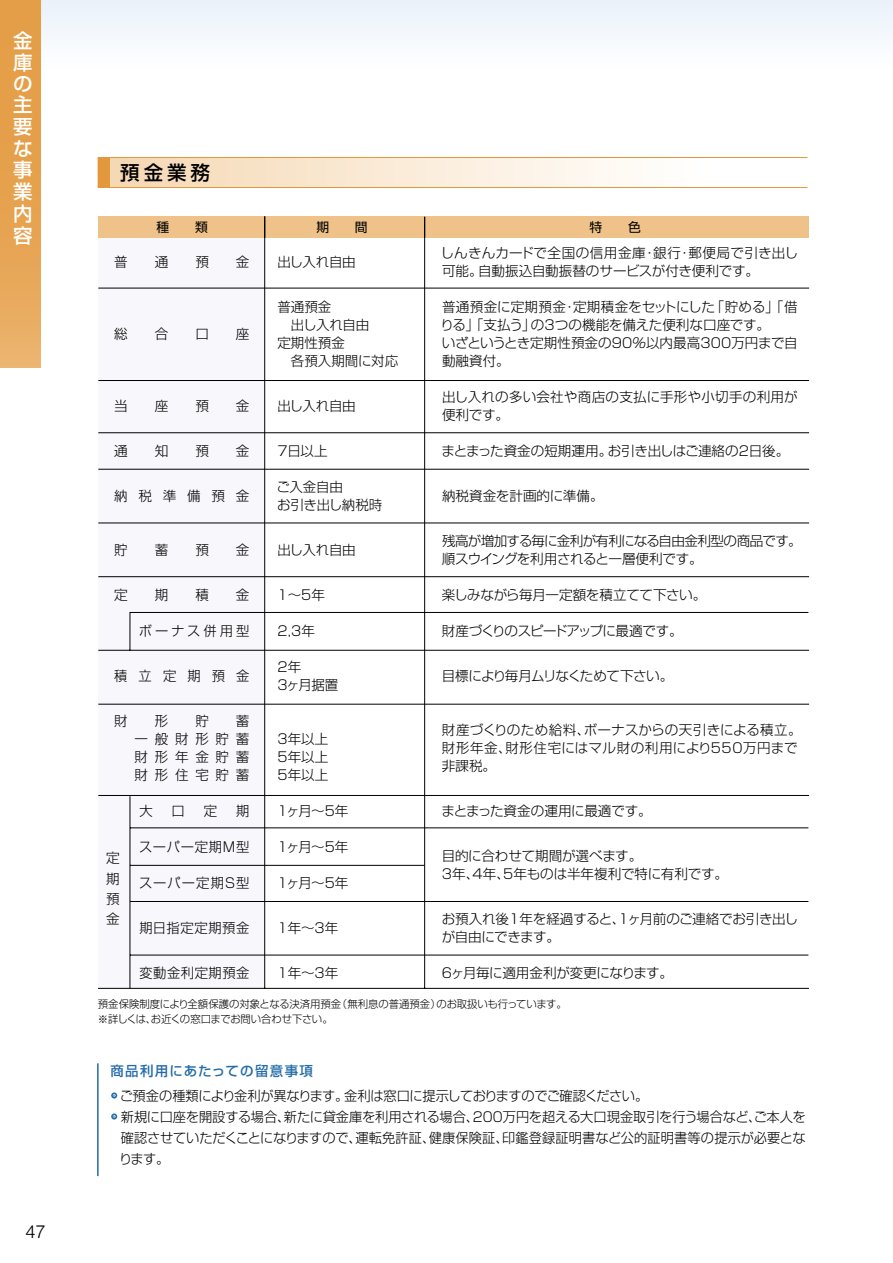
<style>
.page{position:relative;width:893px;height:1263px;background:#fff}
.page>*{position:absolute;margin:0;border:0;box-sizing:border-box;transform-origin:0 0}
.t1{font:500 19.5px/21.6px "Shin Go";color:#fff;text-align:justify}
.t2{font:500 19.5px "Shin Go";color:#000}
.t3{font:300 18px "Helvetica";color:#000}
.t4{font:300 13.5px/18px "Shin Go";letter-spacing:-.005em;color:#000}
.t5{font:300 13.5px "Shin Go";letter-spacing:-.03em;color:#000}
.t6{font:300 13.5px/18px "Shin Go";letter-spacing:.025em;color:#000}
.t7{font:300 13.5px/18px "Shin Go";letter-spacing:-.045em;color:#000}
.t8{font:300 13.5px/18px "Shin Go";letter-spacing:-.025em;color:#000}
.t9{font:300 13.5px/18px "Shin Go";letter-spacing:.02em;color:#000}
.t10{font:300 13.5px "Shin Go";letter-spacing:-.055em;color:#000}
.t11{font:300 13.5px "Shin Go";letter-spacing:-.05em;color:#000}
.t12{font:500 13.5px "Shin Go";letter-spacing:.1em;color:#236ca9}
.t13{font:300 13.5px "Shin Go";letter-spacing:.05em;color:#000}
.t14{font:300 13.5px "Shin Go";letter-spacing:.08em;color:#000}
.t15{font:300 13.5px "Shin Go";letter-spacing:.045em;color:#000}
.t16{font:300 13.5px "Shin Go";letter-spacing:.04em;color:#000}
.t17{font:300 13.5px "Shin Go";letter-spacing:.225em;color:#000}
.t18{font:12.75px "Shin Go";color:#000}
.t19{font:300 10.5px/15px "Shin Go";letter-spacing:-.01em;color:#000}
.s1{color:#236ca9}
</style>
<div class="page">
<div style="left:1px;top:0;width:892px;height:71px;background:#f4f8fd"></div>
<div style="left:0;top:0;width:40px;height:367px;background:linear-gradient(to bottom,#e49a40,#e9ae64)"></div>
<div style="left:98px;top:216px;width:167px;height:772px;background:#f8f8fc"></div>
<div style="left:98px;top:216px;width:711px;height:22px;background:#efc28a"></div>
<hr style="left:264px;top:216px;width:1px;height:772px;background:#000">
<hr style="left:424px;top:217px;width:1px;height:771px;background:#000">
<svg style="left:98px;top:288px;width:711px;height:701px"></svg>
<svg style="left:111px;top:1092px;width:6px;height:6px"></svg>
<svg style="left:111px;top:1113px;width:6px;height:6px"></svg>
<hr style="left:97px;top:1063px;width:2px;height:113px;background:#236ca9">
<div style="left:98px;top:157px;width:709px;height:30px;background:linear-gradient(to right,#f5d9b4,#fff)"></div>
<div style="left:98px;top:157px;width:12px;height:30px;background:#e3983d"></div>
<hr style="left:98px;top:157px;width:709px;height:1px;background:#e3983d">
<hr style="left:98px;top:187px;width:709px;height:1px;background:#e3983d">
<h1 class="t1" style="left:13px;top:29px;width:21px">金庫の主要な事業内容</h1>
<h2 class="t3" style="left:25px;top:1220px;width:22px">47</h2>
<h1 class="t2" style="left:120px;top:160px;width:91px">預金業務</h1>
<p class="t18" style="left:157px;top:219px;width:53px">種　　類</p>
<p class="t18" style="left:317px;top:219px;width:53px">期　　間</p>
<p class="t18" style="left:590px;top:219px;width:53px">特　　色</p>
<p class="t4" style="left:441px;top:243px;width:359px">しんきんカードで全国の信用金庫・銀行・郵便局で引き出し可能。自動振込自動振替のサービスが付き便利です。</p>
<p class="t4" style="left:441px;top:297px;width:359px">普通預金に定期預金・定期積金をセットにした「貯める」「借りる」「支払う」の3つの機能を備えた便利な口座です。<br>いざというとき定期性預金の90％以内最高300万円まで自動融資付。</p>
<p class="t9" style="left:442px;top:387px;width:357px">出し入れの多い会社や商店の支払に手形や小切手の利用が便利です。</p>
<p class="t4" style="left:441px;top:441px;width:349px">まとまった資金の短期運用。お引き出しはご連絡の2日後。</p>
<p class="t4" style="left:442px;top:486px;width:163px">納税資金を計画的に準備。</p>
<p class="t7" style="left:442px;top:531px;width:361px">残高が増加する毎に金利が有利になる自由金利型の商品です。順スウイングを利用されると一層便利です。</p>
<p class="t4" style="left:442px;top:585px;width:266px">楽しみながら毎月一定額を積立てて下さい。</p>
<p class="t10" style="left:442px;top:622px;width:242px">財産づくりのスピードアップに最適です。</p>
<p class="t11" style="left:442px;top:667px;width:233px">目標により毎月ムリなくためて下さい。</p>
<p class="t4" style="left:114px;top:252px;width:15px">普</p>
<p class="t4" style="left:155px;top:252px;width:15px">通</p>
<p class="t4" style="left:195px;top:252px;width:15px">預</p>
<p class="t4" style="left:236px;top:252px;width:15px">金</p>
<p class="t4" style="left:277px;top:252px;width:80px">出し入れ自由</p>
<p class="t4" style="left:277px;top:297px;width:122px">普通預金<br>　出し入れ自由<br>定期性預金<br>　各預入期間に対応</p>
<p class="t4" style="left:277px;top:396px;width:80px">出し入れ自由</p>
<p class="t4" style="left:277px;top:441px;width:52px">7日以上</p>
<p class="t4" style="left:277px;top:477px;width:107px">ご入金自由<br>お引き出し納税時</p>
<p class="t4" style="left:277px;top:540px;width:80px">出し入れ自由</p>
<p class="t4" style="left:277px;top:585px;width:49px">1～5年</p>
<p class="t4" style="left:277px;top:621px;width:39px">2,3年</p>
<p class="t4" style="left:277px;top:657px;width:62px">2年<br>3ヶ月据置</p>
<p class="t4" style="left:114px;top:324px;width:15px">総</p>
<p class="t4" style="left:155px;top:324px;width:15px">合</p>
<p class="t4" style="left:195px;top:324px;width:15px">口</p>
<p class="t4" style="left:236px;top:324px;width:15px">座</p>
<p class="t4" style="left:114px;top:396px;width:15px">当</p>
<p class="t4" style="left:155px;top:396px;width:15px">座</p>
<p class="t4" style="left:195px;top:396px;width:15px">預</p>
<p class="t4" style="left:236px;top:396px;width:15px">金</p>
<p class="t4" style="left:114px;top:441px;width:15px">通</p>
<p class="t4" style="left:155px;top:441px;width:15px">知</p>
<p class="t4" style="left:195px;top:441px;width:15px">預</p>
<p class="t4" style="left:236px;top:441px;width:15px">金</p>
<p class="t4" style="left:114px;top:486px;width:137px">納税準備預金</p>
<p class="t4" style="left:114px;top:540px;width:15px">貯</p>
<p class="t4" style="left:155px;top:540px;width:15px">蓄</p>
<p class="t4" style="left:195px;top:540px;width:15px">預</p>
<p class="t4" style="left:236px;top:540px;width:15px">金</p>
<p class="t4" style="left:114px;top:585px;width:15px">定</p>
<p class="t4" style="left:155px;top:585px;width:15px">期</p>
<p class="t4" style="left:195px;top:585px;width:15px">積</p>
<p class="t4" style="left:236px;top:585px;width:15px">金</p>
<p class="t17" style="left:139px;top:622px;width:112px">ボーナス併用型</p>
<p class="t4" style="left:114px;top:666px;width:137px">積立定期預金</p>
<p class="t4" style="left:114px;top:711px;width:15px">財</p>
<p class="t4" style="left:155px;top:711px;width:15px">形</p>
<p class="t4" style="left:195px;top:711px;width:15px">貯</p>
<p class="t4" style="left:114px;top:711px;width:137px;text-align:justify;text-indent:122px">蓄　一般財形貯蓄　財形年金貯蓄　財形住宅貯蓄</p>
<p class="t4" style="left:139px;top:801px;width:15px">大</p>
<p class="t4" style="left:172px;top:801px;width:15px">口</p>
<p class="t4" style="left:204px;top:801px;width:15px">定</p>
<p class="t4" style="left:236px;top:801px;width:15px">期</p>
<p class="t13" style="left:139px;top:838px;width:112px">スーパー定期M型</p>
<p class="t14" style="left:139px;top:874px;width:112px">スーパー定期S型</p>
<p class="t15" style="left:139px;top:919px;width:112px">期日指定定期預金</p>
<p class="t16" style="left:139px;top:964px;width:112px">変動金利定期預金</p>
<p class="t6" style="left:442px;top:720px;width:361px">財産づくりのため給料、ボーナスからの天引きによる積立。財形年金、財形住宅にはマル財の利用により550万円まで非課税。</p>
<p class="t4" style="left:441px;top:801px;width:212px">まとまった資金の運用に最適です。</p>
<p class="t4" style="left:442px;top:846px;width:288px">目的に合わせて期間が選べます。<br>3年、4年、5年ものは半年複利で特に有利です。</p>
<p class="t8" style="left:442px;top:909px;width:358px">お預入れ後1年を経過すると、1ヶ月前のご連絡でお引き出しが自由にできます。</p>
<p class="t5" style="left:442px;top:964px;width:233px">6ヶ月毎に適用金利が変更になります。</p>
<p class="t4" style="left:277px;top:729px;width:52px;text-align:justify">3年以上5年以上5年以上</p>
<p class="t4" style="left:277px;top:801px;width:72px">1ヶ月～5年</p>
<p class="t4" style="left:277px;top:837px;width:72px">1ヶ月～5年</p>
<p class="t4" style="left:277px;top:873px;width:72px">1ヶ月～5年</p>
<p class="t4" style="left:277px;top:918px;width:62px">1年～3年</p>
<p class="t4" style="left:277px;top:963px;width:62px">1年～3年</p>
<p class="t4" style="left:106px;top:848px;width:15px;line-height:20.2px;text-align:justify">定期預金</p>
<p class="t19" style="left:98px;top:996px;width:470px">預金保険制度により全額保護の対象となる決済用預金（無利息の普通預金）のお取扱いも行っています。※詳しくは、お近くの窓口までお問い合わせ下さい。</p>
<p class="t12" style="left:110px;top:1062px;width:204px">商品利用にあたっての留意事項</p>
<p class="t5" style="left:108px;top:1087px;width:542px"><span class="s1">・</span>ご預金の種類により金利が異なります。金利は窓口に提示しておりますのでご確認ください。</p>
<p class="t4" style="left:108px;top:1107px;width:700px"><span class="s1">・</span>新規に口座を開設する場合、新たに貸金庫を利用される場合、200万円を超える大口現金取引を行う場合など、ご本人を</p>
<p class="t4" style="left:121px;top:1128px;width:686px">確認させていただくことになりますので、運転免許証、健康保険証、印鑑登録証明書など公的証明書等の提示が必要とな</p>
<p class="t4" style="left:119px;top:1149px;width:52px">ります。</p>
</div>
